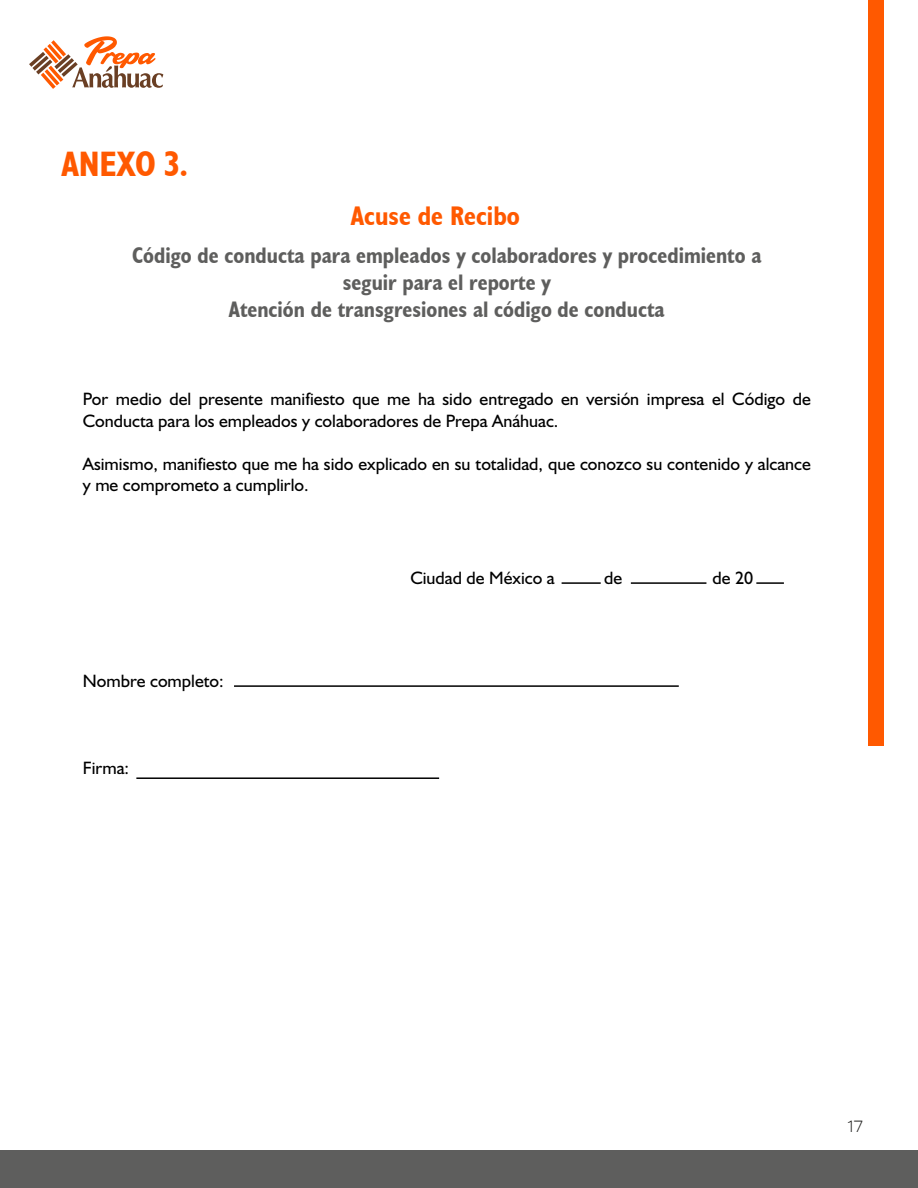
<style>
.page{position:relative;width:918px;height:1188px;background:#fff}
.page>*{position:absolute;margin:0;border:0;box-sizing:border-box;transform-origin:0 0}
.t1{font:700 condensed 35.4px "Humanist 521 BT";color:#ff5900}
.t2{font:700 condensed 27px "Humanist 521 BT";color:#ff5900}
.t3{font:700 condensed 22.5px/27px "Humanist 521 BT";color:#5e5e5d;text-align:center}
.t4{font:18px/21.6px "Humanist 521 BT";color:#000}
.t5{font:300 16.5px "Messina Sans";color:#1d1d1b}
</style>
<div class="page">
<svg style="left:29px;top:36px;width:134px;height:53px"></svg>
<div style="left:869px;top:0;width:15px;height:746px;background:#ff5900"></div>
<div style="left:0;top:1150px;width:918px;height:38px;background:#5e5e5d"></div>
<hr style="left:562px;top:582px;width:39px;height:2px;background:#000">
<hr style="left:234px;top:685px;width:445px;height:2px;background:#000">
<hr style="left:136px;top:777px;width:303px;height:2px;background:#000">
<hr style="left:631px;top:582px;width:75px;height:2px;background:#000">
<hr style="left:756px;top:582px;width:28px;height:2px;background:#000">
<h1 class="t1" style="left:62px;top:142px;width:128px">ANEXO 3.</h1>
<h2 class="t2" style="left:351px;top:199px;width:170px">Acuse de Recibo</h2>
<p class="t3" style="left:132px;top:242px;width:631px">Código de conducta para empleados y colaboradores y procedimiento a seguir para el reporte y<br>Atención de transgresiones al código de conducta</p>
<p class="t4" style="left:83px;top:388px;width:730px">Por medio del presente manifiesto que me ha sido entregado en versión impresa el Código de<br>Conducta para los empleados y colaboradores de Prepa Anáhuac.</p>
<p class="t4" style="left:83px;top:452px;width:730px">Asimismo, manifiesto que me ha sido explicado en su totalidad, que conozco su contenido y alcance y me comprometo a cumplirlo.</p>
<p class="t4" style="left:83px;top:670px;width:142px">Nombre completo:</p>
<p class="t4" style="left:83px;top:756px;width:48px">Firma:</p>
<p class="t4" style="left:410px;top:567px;width:146px">Ciudad de México a</p>
<p class="t4" style="left:604px;top:567px;width:20px">de</p>
<p class="t4" style="left:713px;top:567px;width:42px">de 20</p>
<p class="t5" style="left:847px;top:1114px;width:17px">17</p>
</div>
